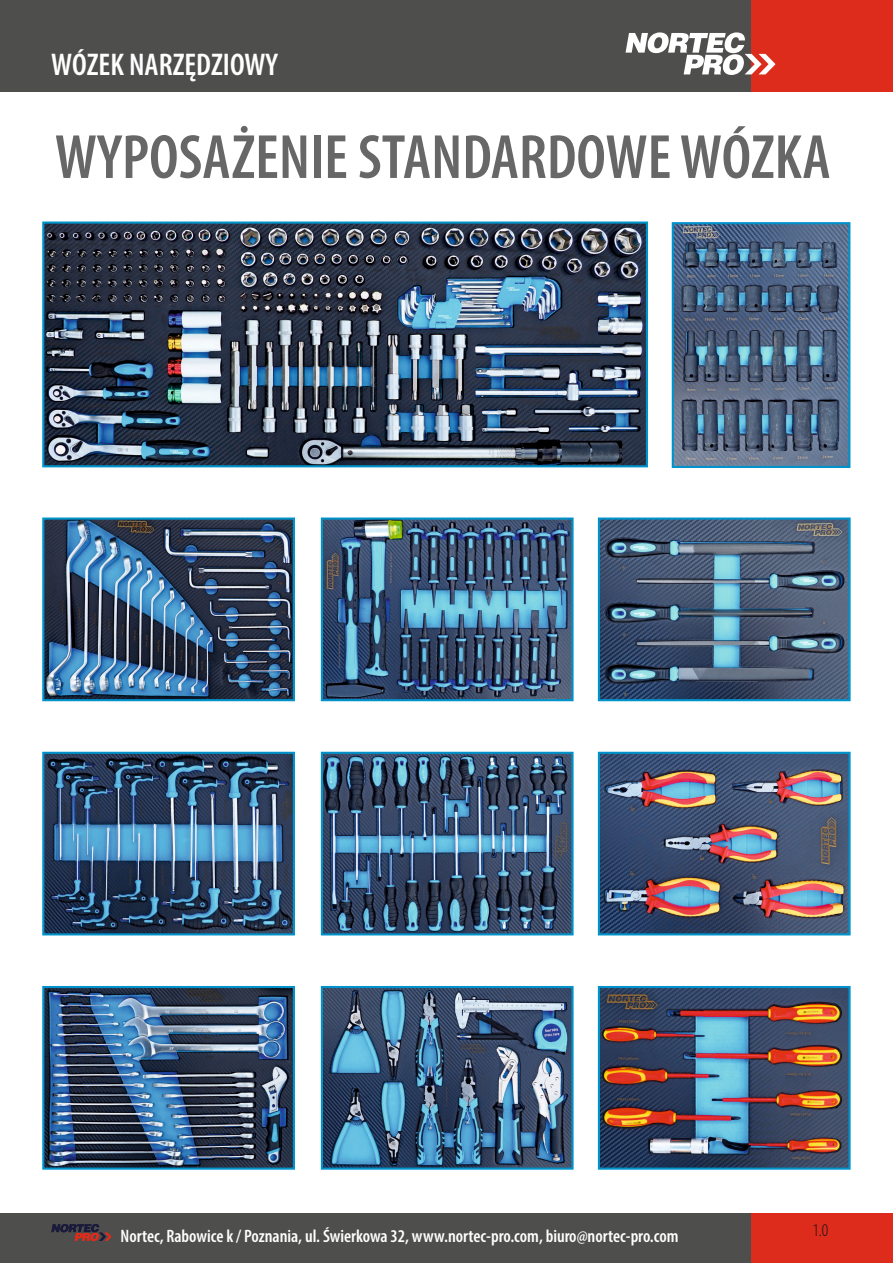
<style>
.page{position:relative;width:893px;height:1263px;background:#fff}
.page>*{position:absolute;margin:0;border:0;box-sizing:border-box;transform-origin:0 0}
.t1{font:600 condensed 63px "Myriad Pro";color:#676767}
.t2{font:600 condensed 31.5px "Myriad Pro";color:#fff}
.t3{font:600 condensed 18px "Myriad Pro";color:#fff}
.t4{font:300 condensed 18px "Myriad Pro";color:#151616}
</style>
<div class="page">
<div style="left:0;top:0;width:766px;height:92px;background:#4e4e4d"></div>
<div style="left:751px;top:0;width:142px;height:92px;background:#dd2b1c"></div>
<svg style="left:626px;top:32px;width:149px;height:43px"></svg>
<div style="left:0;top:1213px;width:752px;height:50px;background:#4e4e4d"></div>
<div style="left:752px;top:1213px;width:141px;height:50px;background:#dd2b1c"></div>
<svg style="left:51px;top:1224px;width:60px;height:17px"></svg>
<img style="left:45px;top:224px;width:600px;height:240px">
<img style="left:45px;top:989px;width:247px;height:178px">
<img style="left:45px;top:520px;width:247px;height:178px">
<img style="left:324px;top:755px;width:247px;height:177px">
<img style="left:45px;top:755px;width:247px;height:177px">
<img style="left:324px;top:989px;width:247px;height:178px">
<img style="left:324px;top:520px;width:247px;height:178px">
<img style="left:675px;top:225px;width:172px;height:240px">
<img style="left:601px;top:989px;width:247px;height:178px">
<img style="left:601px;top:755px;width:247px;height:177px">
<img style="left:601px;top:520px;width:247px;height:178px">
<div style="left:42px;top:517px;width:253px;height:184px;border:2px solid #0093cb"></div>
<div style="left:321px;top:517px;width:253px;height:184px;border:2px solid #0093cb"></div>
<div style="left:42px;top:752px;width:253px;height:183px;border:2px solid #0093cb"></div>
<div style="left:321px;top:752px;width:253px;height:183px;border:2px solid #0093cb"></div>
<div style="left:42px;top:986px;width:253px;height:184px;border:2px solid #0093cb"></div>
<div style="left:321px;top:986px;width:253px;height:184px;border:2px solid #0093cb"></div>
<div style="left:598px;top:517px;width:253px;height:184px;border:2px solid #0093cb"></div>
<div style="left:598px;top:752px;width:253px;height:183px;border:2px solid #0093cb"></div>
<div style="left:598px;top:986px;width:253px;height:184px;border:2px solid #0093cb"></div>
<div style="left:672px;top:222px;width:178px;height:246px;border:2px solid #0093cb"></div>
<div style="left:42px;top:221px;width:606px;height:246px;border:2px solid #0093cb"></div>
<h2 class="t2" style="left:51px;top:51px;width:228px">WÓZEK NARZĘDZIOWY</h2>
<h1 class="t1" style="left:55px;top:131px;width:777px">WYPOSAŻENIE STANDARDOWE WÓZKA</h1>
<p class="t3" style="left:121px;top:1228px;width:559px">Nortec, Rabowice k / Poznania, ul. Świerkowa 32, www.nortec-pro.com, biuro@nortec-pro.com</p>
<p class="t4" style="left:812px;top:1223px;width:18px">1.0</p>
</div>
